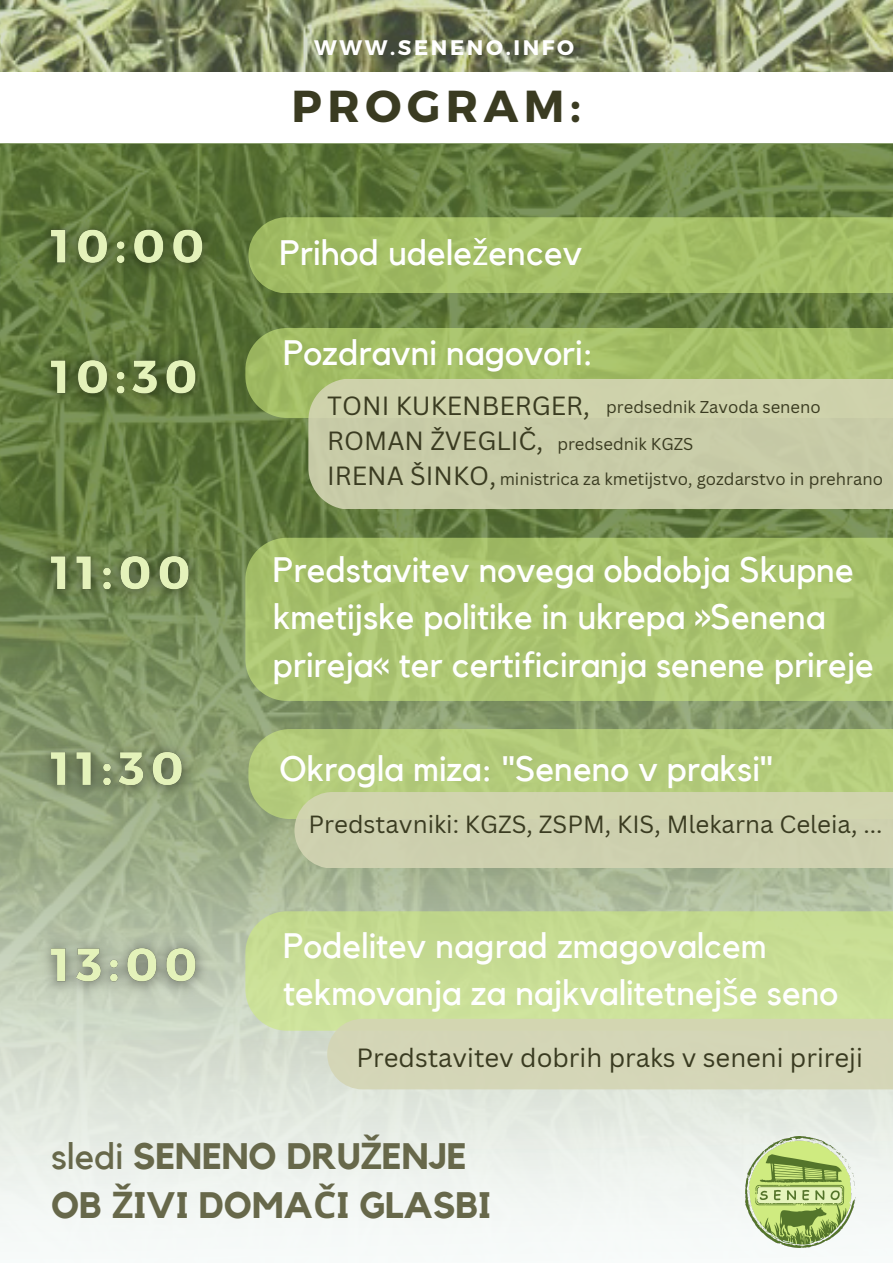
<style>
.page{position:relative;width:893px;height:1264px;background:#fff}
.page>*{position:absolute;margin:0;border:0;box-sizing:border-box;transform-origin:0 0}
.t1{font:700 44.7px "Montserrat";letter-spacing:.125em;color:#3a3b21}
.t2{font:700 36.75px/49.5px "Kollektif";color:#67684a}
.t3{font:35.25px/47.2px "Kollektif";color:#fff}
.t4{font:25.65px/34.8px "Canva Sans";color:#3a3b21}
.t5{font:24.15px "Canva Sans";color:#3a3b21}
.t6{font:700 21px "Montserrat";letter-spacing:.125em;color:#fff}
.t7{font:16.65px/36.6px "Canva Sans";color:#3a3b21}
.s1{font-family:"Noto Sans"}
.s2{font-size:25.65px}
.s3{font-weight:400}
</style>
<div class="page">
<img style="left:0;top:0;width:892px;height:72px">
<svg style="left:0;top:143px;width:892px;height:370px;background:#647d40"></svg>
<img style="left:0;top:513px;width:892px;height:735px">
<svg style="left:258px;top:217px;width:634px;height:75px;background:#a3bd65"></svg>
<div style="left:258px;top:729px;width:634px;height:90px;background:#b4cc7b"></div>
<svg style="left:258px;top:911px;width:634px;height:119px;background:#c7dd94"></svg>
<img style="left:745px;top:1136px;width:115px;height:111px">
<svg style="left:258px;top:328px;width:634px;height:90px;background:#a2bd65"></svg>
<div style="left:308px;top:378px;width:584px;height:130px;background:#c9cda8"></div>
<svg style="left:258px;top:537px;width:634px;height:164px;background:#a9c36e"></svg>
<div style="left:294px;top:792px;width:598px;height:75px;background:#cfd1ae"></div>
<img style="left:31px;top:198px;width:227px;height:1030px">
<div style="left:327px;top:1018px;width:565px;height:71px;background:#d4d6b7"></div>
<p class="t6" style="left:314px;top:34px;width:261px">WWW.SENENO.INFO</p>
<p class="t1" style="left:291px;top:77px;width:291px">PROGRAM:</p>
<p class="t3" style="left:279px;top:231px;width:304px">Prihod udele<span class="s1">ž</span>encev</p>
<p class="t3" style="left:283px;top:330px;width:312px">Pozdravni nagovori:</p>
<p class="t4" style="left:327px;top:388px;width:264px">TONI KUKENBERGER,<br>ROMAN ŽVEGLIČ,</p>
<p class="t7" style="left:327px;top:460px;width:557px"><span class="s2">IRENA ŠINKO,</span> ministrica za kmetijstvo, gozdarstvo in prehrano</p>
<p class="t7" style="left:557px;top:388px;width:265px;text-indent:49px">predsednik Zavoda seneno predsednik KGZS</p>
<p class="t3" style="left:273px;top:547px;width:602px">Predstavitev novega obdobja Skupne kmetijske politike in ukrepa »Senena prireja« ter certificiranja senene prireje</p>
<p class="t3" style="left:279px;top:746px;width:495px">Okrogla miza: "Seneno v praksi"</p>
<p class="t5" style="left:308px;top:807px;width:575px">Predstavniki: KGZS, ZSPM, KIS, Mlekarna Celeia, ...</p>
<p class="t3" style="left:283px;top:923px;width:556px">Podelitev nagrad zmagovalcem tekmovanja za najkvalitetnej<span class="s1">š</span>e seno</p>
<p class="t4" style="left:356px;top:1039px;width:508px">Predstavitev dobrih praks v seneni prireji</p>
<p class="t2" style="left:51px;top:1132px;width:441px"><span class="s3">sledi</span> SENENO DRU<span class="s1">Ž</span>ENJE<br>OB <span class="s1">Ž</span>IVI DOMA<span class="s1">Č</span>I GLASBI</p>
</div>
